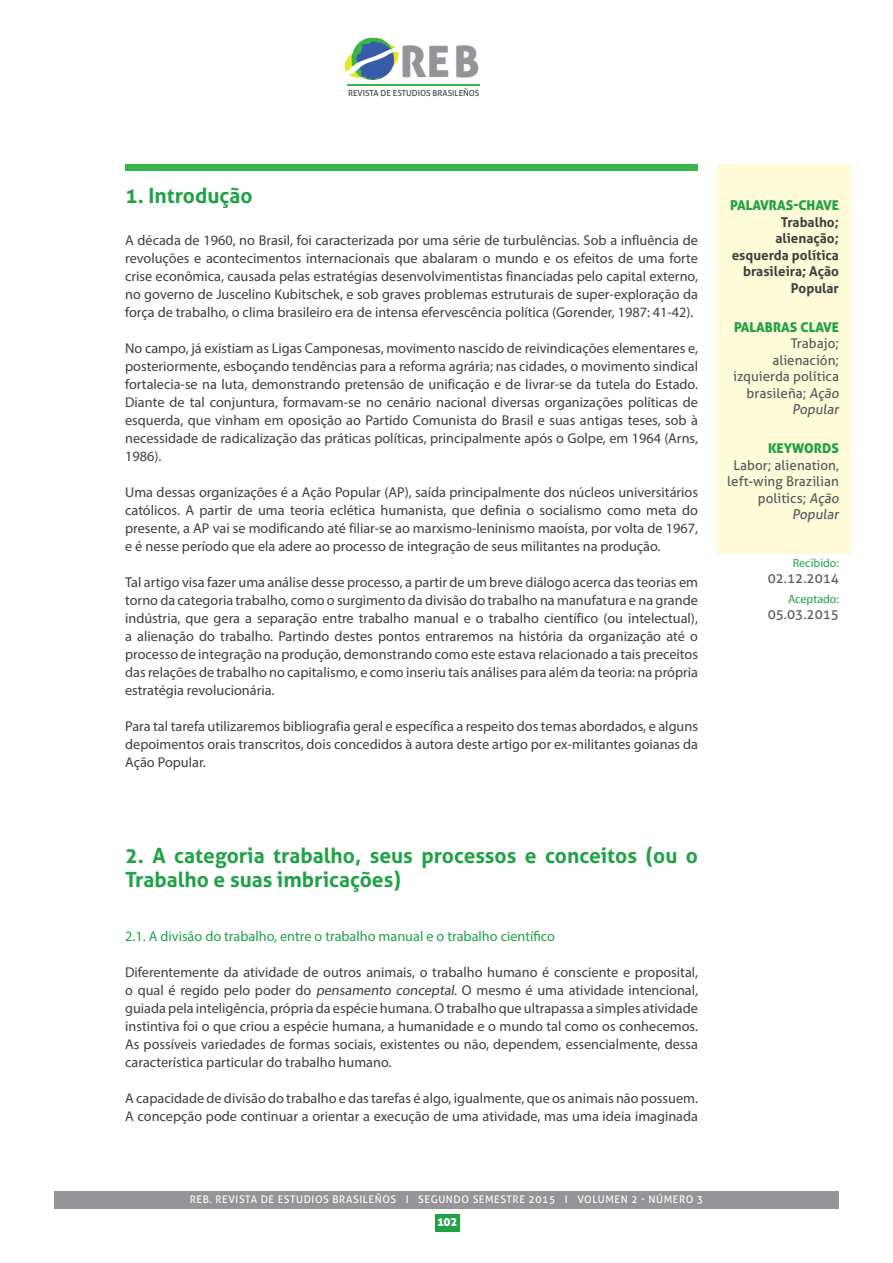
<style>
.page{position:relative;width:893px;height:1263px;background:#fff}
.page>*{position:absolute;margin:0;border:0;box-sizing:border-box;transform-origin:0 0}
.t1{font:43.35px "Aller Display";color:#939598}
.t2{font:700 21px/24px "Aller";color:#1fa245}
.t3{font:14.25px/18px "Myriad Pro";color:#3e3e3f;text-align:justify}
.t4{font:14.25px "Myriad Pro";color:#1fa245}
.body{font:13.5px/16.5px "Aller";color:#57585a;text-align:right}
.t5{font:700 13.5px/16.5px "Aller";color:#3e3e3f;text-align:right}
.t6{font:13.5px "Aller Display";color:#1fa245}
.body-2{font:12px "Myriad Pro";color:#1fa245}
.t7{font:12px "Aller Display";color:#fff}
.t8{font:10.5px "Aller";letter-spacing:.05em;color:#fff}
.t9{font:8.4px "Aller";color:#3e3e3f}
</style>
<div class="page">
<img style="left:347px;top:37px;width:88px;height:49px">
<img style="left:352px;top:38px;width:41px;height:42px">
<svg style="left:344px;top:42px;width:59px;height:37px"></svg>
<hr style="left:347px;top:84px;width:133px;height:1px;background:#3ab54a">
<div style="left:54px;top:1191px;width:785px;height:18px;background:#939598"></div>
<div style="left:435px;top:1214px;width:24px;height:17px;background:#1fa245"></div>
<div style="left:125px;top:164px;width:573px;height:6px;background:#3ab54a"></div>
<div style="left:717px;top:164px;width:134px;height:390px;background:#fffbd9"></div>
<h1 class="t1" style="left:400px;top:34px;width:81px">REB</h1>
<p class="t9" style="left:348px;top:87px;width:133px">REVISTA DE ESTUDIOS BRASILEÑOS</p>
<p class="t2" style="left:125px;top:184px;width:129px">1. Introdução</p>
<p class="t3" style="left:125px;top:231px;width:574px">A década de 1960, no Brasil, foi caracterizada por uma série de turbulências. Sob a influência de revoluções e acontecimentos internacionais que abalaram o mundo e os efeitos de uma forte crise econômica, causada pelas estratégias desenvolvimentistas financiadas pelo capital externo, no governo de Juscelino Kubitschek, e sob graves problemas estruturais de super-exploração da força de trabalho, o clima brasileiro era de intensa efervescência política (Gorender, 1987: 41-42).</p>
<p class="t3" style="left:125px;top:339px;width:574px">No campo, já existiam as Ligas Camponesas, movimento nascido de reivindicações elementares e, posteriormente, esboçando tendências para a reforma agrária; nas cidades, o movimento sindical fortalecia-se na luta, demonstrando pretensão de unificação e de livrar-se da tutela do Estado.<br>Diante de tal conjuntura, formavam-se no cenário nacional diversas organizações políticas de esquerda, que vinham em oposição ao Partido Comunista do Brasil e suas antigas teses, sob à necessidade de radicalização das práticas políticas, principalmente após o Golpe, em 1964 (Arns, 1986).</p>
<p class="t3" style="left:125px;top:483px;width:574px">Uma dessas organizações é a Ação Popular (AP), saída principalmente dos núcleos universitários católicos. A partir de uma teoria eclética humanista, que definia o socialismo como meta do presente, a AP vai se modificando até filiar-se ao marxismo-leninismo maoísta, por volta de 1967, e é nesse período que ela adere ao processo de integração de seus militantes na produção.</p>
<p class="t3" style="left:125px;top:573px;width:574px">Tal artigo visa fazer uma análise desse processo, a partir de um breve diálogo acerca das teorias em torno da categoria trabalho, como o surgimento da divisão do trabalho na manufatura e na grande indústria, que gera a separação entre trabalho manual e o trabalho científico (ou intelectual), a alienação do trabalho. Partindo destes pontos entraremos na história da organização até o processo de integração na produção, demonstrando como este estava relacionado a tais preceitos das relações de trabalho no capitalismo, e como inseriu tais análises para além da teoria: na própria estratégia revolucionária.</p>
<p class="t3" style="left:125px;top:717px;width:574px">Para tal tarefa utilizaremos bibliografia geral e específica a respeito dos temas abordados, e alguns depoimentos orais transcritos, dois concedidos à autora deste artigo por ex-militantes goianas da Ação Popular.</p>
<p class="t6" style="left:730px;top:197px;width:110px">PALAVRAS-CHAVE</p>
<p class="t5" style="left:732px;top:214px;width:109px">Trabalho; alienação; esquerda política brasileira; Ação<br>Popular</p>
<p class="t6" style="left:734px;top:318px;width:106px">PALABRAS CLAVE</p>
<p class="body" style="left:733px;top:335px;width:110px">Trabajo; alienación; izquierda política brasileña; Ação<br>Popular</p>
<p class="t6" style="left:768px;top:440px;width:72px">KEYWORDS</p>
<p class="body" style="left:727px;top:457px;width:116px">Labor; alienation, left-wing Brazilian politics; Ação<br>Popular</p>
<p class="body-2" style="left:793px;top:555px;width:48px">Recibido:</p>
<p class="body" style="left:768px;top:570px;width:73px">02.12.2014</p>
<p class="body-2" style="left:788px;top:591px;width:52px">Aceptado:</p>
<p class="body" style="left:768px;top:606px;width:73px">05.03.2015</p>
<p class="t2" style="left:125px;top:844px;width:574px">2. A categoria trabalho, seus processos e conceitos (ou o<br>Trabalho e suas imbricações)</p>
<p class="t4" style="left:125px;top:928px;width:431px">2.1. A divisão do trabalho, entre o trabalho manual e o trabalho científico</p>
<p class="t3" style="left:125px;top:963px;width:574px">Diferentemente da atividade de outros animais, o trabalho humano é consciente e proposital, o qual é regido pelo poder do pensamento conceptal. O mesmo é uma atividade intencional, guiada pela inteligência, própria da espécie humana. O trabalho que ultrapassa a simples atividade instintiva foi o que criou a espécie humana, a humanidade e o mundo tal como os conhecemos.<br>As possíveis variedades de formas sociais, existentes ou não, dependem, essencialmente, dessa característica particular do trabalho humano.</p>
<p class="t3" style="left:125px;top:1089px;width:574px">A capacidade de divisão do trabalho e das tarefas é algo, igualmente, que os animais não possuem.<br>A concepção pode continuar a orientar a execução de uma atividade, mas uma ideia imaginada</p>
<p class="t8" style="left:190px;top:1193px;width:515px">REB. REVISTA DE ESTUDIOS BRASILEÑOS I SEGUNDO SEMESTRE 2015 I VOLUMEN 2 - NÚMERO 3</p>
<p class="t7" style="left:437px;top:1214px;width:21px">102</p>
</div>
